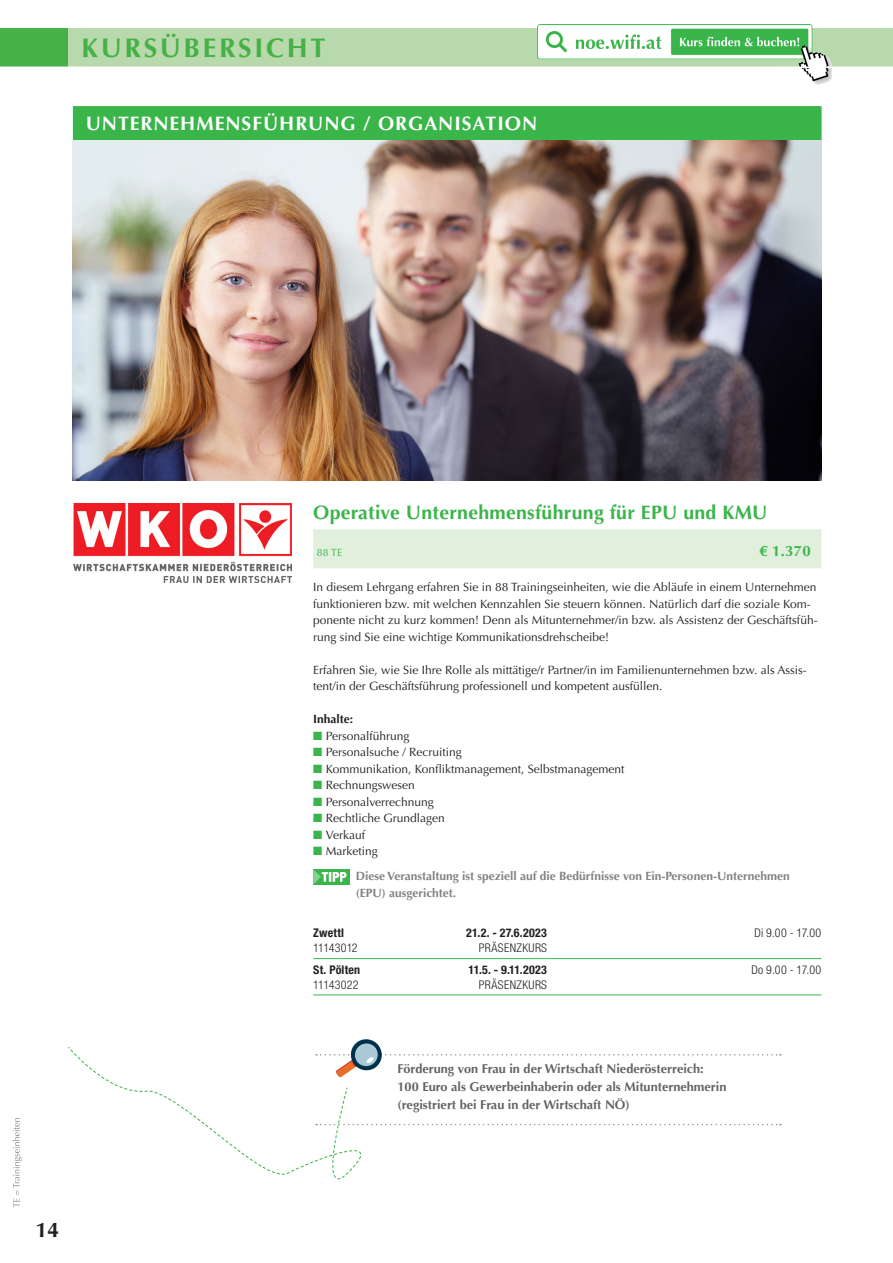
<style>
.page{position:relative;width:893px;height:1263px;background:#fff}
.page>*{position:absolute;margin:0;border:0;box-sizing:border-box;transform-origin:0 0}
.t1{font:700 27px "Optima LT Std";letter-spacing:.1em;color:#45b146}
.t2{font:700 21px "Optima LT Std";color:#231f20}
.t3{font:700 19.5px "Optima LT Std";letter-spacing:.015em;color:#3ab54a}
.t4{font:700 19.5px "Optima LT Std";letter-spacing:.05em;color:#fff}
.t5{font:700 15px "Optima LT Std";color:#3ab54a}
.t6{font:700 12.75px/18px "Optima";color:#636366}
.t7{font:12px/16.5px "Optima LT Std";color:#231f20}
.t8{font:700 12px/25px "Optima LT Std";color:#808285}
.t9{font:300 condensed 12px "Helvetica Neue LT Std";letter-spacing:.025em;color:#231f20}
.t10{font:700 condensed 12px "Helvetica Neue LT Std";letter-spacing:.02em;color:#231f20}
.t11{font:700 12px "Optima LT Std";color:#231f20}
.t12{font:300 condensed 12px "Helvetica Neue LT Std";letter-spacing:-.04em;color:#231f20}
.t13{font:10.5px "Optima LT Std";color:#3ab54a}
.s1{color:#3ab54a}
.s2{font-weight:400;color:#231f20}
</style>
<div class="page">
<svg style="left:13px;top:1118px;width:9px;height:89px"></svg>
<div style="left:0;top:28px;width:68px;height:40px;background:#45b146"></div>
<div style="left:68px;top:28px;width:825px;height:39px;background:#b7d9ac"></div>
<img style="left:538px;top:24px;width:297px;height:61px">
<hr style="left:0;top:67px;width:893px;height:1px;background:#fff">
<div style="left:73px;top:106px;width:748px;height:34px;background:#3ab54a"></div>
<div style="left:313px;top:530px;width:508px;height:38px;background:#e1efdd"></div>
<div style="left:313px;top:869px;width:37px;height:15px;background:#3ab54a"></div>
<svg style="left:313px;top:869px;width:33px;height:15px"></svg>
<hr style="left:313px;top:958px;width:234px;height:1px;background:#3ab54a">
<hr style="left:547px;top:958px;width:274px;height:1px;background:#3ab54a">
<hr style="left:313px;top:994px;width:234px;height:1px;background:#3ab54a">
<hr style="left:547px;top:994px;width:274px;height:1px;background:#3ab54a">
<img style="left:73px;top:140px;width:748px;height:340px">
<svg style="left:68px;top:1039px;width:713px;height:141px"></svg>
<img style="left:74px;top:504px;width:217px;height:78px">
<h1 class="t1" style="left:82px;top:32px;width:245px">KURSÜBERSICHT</h1>
<h3 class="t4" style="left:86px;top:112px;width:453px">UNTERNEHMENSFÜHRUNG / ORGANISATION</h3>
<h2 class="t2" style="left:36px;top:1218px;width:25px">14</h2>
<h3 class="t3" style="left:313px;top:501px;width:456px">Operative Unternehmensführung für EPU und KMU</h3>
<p class="t13" style="left:317px;top:546px;width:27px">88 TE</p>
<p class="t5" style="left:759px;top:542px;width:53px">€ 1.370</p>
<p class="t7" style="left:313px;top:579px;width:506px">In diesem Lehrgang erfahren Sie in 88 Trainingseinheiten, wie die Abläufe in einem Unternehmen funktionieren bzw. mit welchen Kennzahlen Sie steuern können. Natürlich darf die soziale Kom&shy;ponente nicht zu kurz kommen! Denn als Mitunternehmer/in bzw. als Assistenz der Geschäftsfüh&shy;rung sind Sie eine wichtige Kommunikationsdrehscheibe!</p>
<p class="t7" style="left:313px;top:662px;width:495px">Erfahren Sie, wie Sie Ihre Rolle als mittätige/r Partner/in im Familienunternehmen bzw. als Assis&shy;tent/in der Geschäftsführung professionell und kompetent ausfüllen.</p>
<p class="t11" style="left:313px;top:712px;width:42px">Inhalte:</p>
<p class="t7" style="left:313px;top:728px;width:98px"><span class="s1">■</span> Personalführung</p>
<p class="t7" style="left:313px;top:744px;width:150px"><span class="s1">■</span> Personalsuche / Recruiting</p>
<p class="t7" style="left:313px;top:761px;width:313px"><span class="s1">■</span> Kommunikation, Konfliktmanagement, Selbstmanagement</p>
<p class="t7" style="left:313px;top:777px;width:103px"><span class="s1">■</span> Rechnungswesen</p>
<p class="t7" style="left:313px;top:794px;width:122px"><span class="s1">■</span> Personalverrechnung</p>
<p class="t7" style="left:313px;top:810px;width:133px"><span class="s1">■</span> Rechtliche Grundlagen</p>
<p class="t7" style="left:313px;top:827px;width:54px"><span class="s1">■</span> Verkauf</p>
<p class="t8" style="left:356px;top:839px;width:435px;text-indent:-43px"><span class="s1">■</span> <span class="s2">Marketing<br></span>Diese Veranstaltung ist speziell auf die Bedürfnisse von Ein-Personen-Unternehmen</p>
<p class="t8" style="left:356px;top:880px;width:102px">(EPU) ausgerichtet.</p>
<p class="t10" style="left:313px;top:926px;width:32px">Zwettl</p>
<p class="t10" style="left:466px;top:926px;width:82px">21.2. - 27.6.2023</p>
<p class="t12" style="left:313px;top:941px;width:46px">11143012</p>
<p class="t9" style="left:479px;top:941px;width:70px">PRÄSENZKURS</p>
<p class="t9" style="left:755px;top:926px;width:68px">Di 9.00 - 17.00</p>
<p class="t10" style="left:313px;top:962px;width:49px">St. Pölten</p>
<p class="t10" style="left:468px;top:962px;width:80px">11.5. - 9.11.2023</p>
<p class="t9" style="left:313px;top:977px;width:47px">11143022</p>
<p class="t9" style="left:479px;top:977px;width:70px">PRÄSENZKURS</p>
<p class="t9" style="left:752px;top:962px;width:71px">Do 9.00 - 17.00</p>
<p class="t6" style="left:398px;top:1059px;width:330px">Förderung von Frau in der Wirtschaft Niederösterreich:<br>100 Euro als Gewerbeinhaberin oder als Mitunternehmerin (registriert bei Frau in der Wirtschaft NÖ)</p>
</div>
